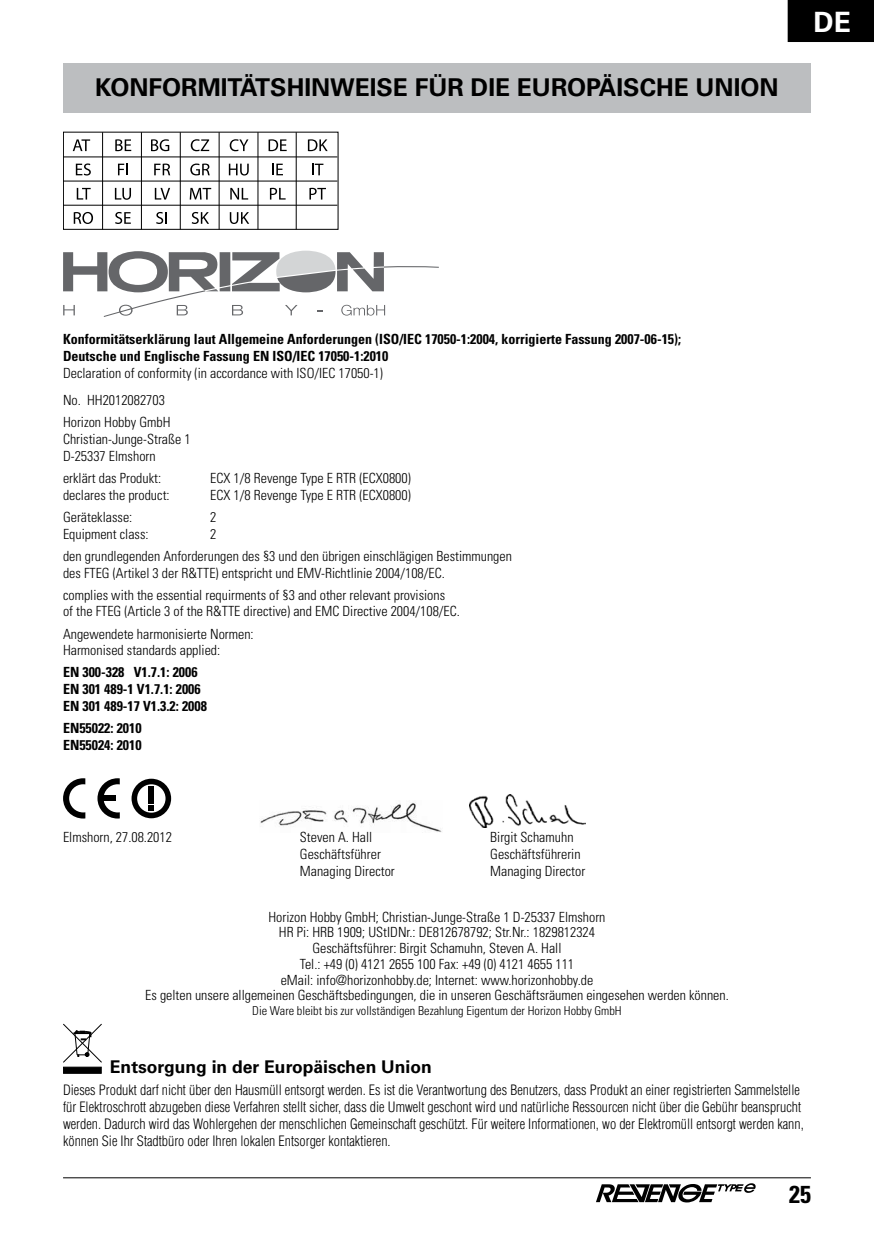
<style>
.page{position:relative;width:874px;height:1241px;background:#fff}
.page>*{position:absolute;margin:0;border:0;box-sizing:border-box;transform-origin:0 0}
.t1{font:700 28px "Univers LT Std";color:#fff}
.t2{font:700 24.5px "Univers LT Std";color:#000}
.t3{font:700 condensed 24.5px "Univers LT Std";color:#000}
.t4{font:700 17.5px "Univers LT Std";color:#000}
.t5{font:300 condensed 14px/16.8px "Univers LT Std";color:#000}
.t6{font:300 condensed 14px/16.8px "Helvetica LT Std";color:#000}
.t7{font:700 condensed 14px/16.8px "Univers LT Std";color:#000}
.t8{font:300 condensed 12.25px "Univers LT Std";color:#000}
.s1{font-family:"Univers LT Std"}
</style>
<div class="page">
<hr style="left:63px;top:1177px;width:747px;height:1px;background:#000">
<div style="left:787px;top:0;width:86px;height:42px;background:#000"></div>
<svg style="left:596px;top:1183px;width:159px;height:19px"></svg>
<div style="left:63px;top:63px;width:747px;height:49px;background:#bcbec0"></div>
<hr style="left:102px;top:132px;width:1px;height:97px;background:#000">
<hr style="left:141px;top:132px;width:1px;height:97px;background:#000">
<hr style="left:180px;top:132px;width:1px;height:97px;background:#000">
<hr style="left:219px;top:132px;width:1px;height:97px;background:#000">
<hr style="left:257px;top:132px;width:1px;height:97px;background:#000">
<hr style="left:296px;top:132px;width:1px;height:97px;background:#000">
<hr style="left:63px;top:156px;width:274px;height:1px;background:#000">
<hr style="left:63px;top:181px;width:274px;height:1px;background:#000">
<hr style="left:63px;top:205px;width:274px;height:1px;background:#000">
<svg style="left:73px;top:139px;width:17px;height:12px"></svg>
<svg style="left:115px;top:139px;width:16px;height:12px"></svg>
<svg style="left:151px;top:139px;width:18px;height:12px"></svg>
<svg style="left:191px;top:139px;width:18px;height:12px"></svg>
<svg style="left:229px;top:139px;width:19px;height:12px"></svg>
<svg style="left:268px;top:139px;width:18px;height:12px"></svg>
<svg style="left:308px;top:139px;width:19px;height:12px"></svg>
<svg style="left:76px;top:163px;width:15px;height:12px"></svg>
<svg style="left:118px;top:164px;width:10px;height:11px"></svg>
<svg style="left:154px;top:163px;width:16px;height:12px"></svg>
<svg style="left:190px;top:163px;width:20px;height:12px"></svg>
<svg style="left:229px;top:164px;width:19px;height:11px"></svg>
<svg style="left:272px;top:164px;width:11px;height:11px"></svg>
<svg style="left:312px;top:164px;width:11px;height:11px"></svg>
<svg style="left:77px;top:188px;width:14px;height:11px"></svg>
<svg style="left:115px;top:188px;width:16px;height:12px"></svg>
<svg style="left:155px;top:188px;width:15px;height:11px"></svg>
<svg style="left:189px;top:188px;width:22px;height:11px"></svg>
<svg style="left:230px;top:188px;width:18px;height:11px"></svg>
<svg style="left:270px;top:188px;width:15px;height:11px"></svg>
<svg style="left:309px;top:188px;width:17px;height:11px"></svg>
<svg style="left:74px;top:212px;width:19px;height:12px"></svg>
<svg style="left:115px;top:212px;width:16px;height:12px"></svg>
<svg style="left:156px;top:212px;width:11px;height:12px"></svg>
<svg style="left:192px;top:212px;width:17px;height:12px"></svg>
<svg style="left:230px;top:212px;width:19px;height:12px"></svg>
<div style="left:63px;top:132px;width:275px;height:98px;border:1px solid #000"></div>
<svg style="left:63px;top:250px;width:375px;height:67px"></svg>
<svg style="left:63px;top:778px;width:22px;height:40px"></svg>
<svg style="left:97px;top:778px;width:23px;height:40px"></svg>
<svg style="left:131px;top:778px;width:40px;height:40px"></svg>
<div style="left:63px;top:1066px;width:38px;height:7px;background:#000;border:1px solid #000"></div>
<svg style="left:63px;top:1023px;width:39px;height:39px"></svg>
<img style="left:260px;top:802px;width:182px;height:30px">
<img style="left:469px;top:794px;width:116px;height:33px">
<h2 class="t2" style="left:95px;top:73px;width:191px">KONFORMITÄTSHINWEISE</h2>
<h2 class="t2" style="left:414px;top:73px;width:70px">FÜR DIE</h2>
<h2 class="t2" style="left:516px;top:73px;width:259px">EUROPÄISCHE UNION</h2>
<h1 class="t1" style="left:813px;top:6px;width:39px">DE</h1>
<p class="t7" style="left:63px;top:331px;width:619px">Konformitätserklärung laut Allgemeine Anforderungen (ISO/IEC 17050-1:2004, korrigierte Fassung 2007-06-15);<br>Deutsche und Englische Fassung EN ISO/IEC 17050-1:2010</p>
<p class="t5" style="left:63px;top:359px;width:321px;line-height:27.3px">Declaration of conformity (in accordance with ISO/IEC 17050-1)<br>No. HH2012082703</p>
<p class="t5" style="left:63px;top:414px;width:129px">Horizon Hobby GmbH<br>Christian-Junge-Straße 1<br>D-25337 Elmshorn</p>
<p class="t5" style="left:63px;top:469px;width:99px">erklärt das Produkt:</p>
<p class="t5" style="left:210px;top:469px;width:202px">ECX 1/8 Revenge Type E RTR (ECX0800)</p>
<p class="t5" style="left:63px;top:486px;width:108px">declares the product:</p>
<p class="t5" style="left:210px;top:486px;width:202px">ECX 1/8 Revenge Type E RTR (ECX0800)</p>
<p class="t5" style="left:63px;top:508px;width:71px">Geräteklasse:</p>
<p class="t5" style="left:210px;top:508px;width:8px">2</p>
<p class="t5" style="left:63px;top:525px;width:87px">Equipment class:</p>
<p class="t5" style="left:63px;top:522px;width:450px;line-height:22.1px;text-indent:147px">2<br>den grundlegenden Anforderungen des §3 und den übrigen einschlägigen Bestimmungen</p>
<p class="t5" style="left:63px;top:561px;width:383px;line-height:22.1px">des FTEG (Artikel 3 der R&amp;TTE) entspricht und EMV-Richtlinie 2004/108/EC. complies with the essential requirments of §3 and other relevant provisions</p>
<p class="t5" style="left:63px;top:600px;width:398px;line-height:22.1px">of the FTEG (Article 3 of the R&amp;TTE directive) and EMC Directive 2004/108/EC.<br>Angewendete harmonisierte Normen:</p>
<p class="t5" style="left:63px;top:642px;width:159px">Harmonised standards applied:</p>
<p class="t7" style="left:63px;top:664px;width:145px">EN 300-328 V1.7.1: 2006<br>EN 301 489-1 V1.7.1: 2006<br>EN 301 489-17 V1.3.2: 2008</p>
<p class="t7" style="left:63px;top:719px;width:80px">EN55022: 2010<br>EN55024: 2010</p>
<p class="t5" style="left:63px;top:828px;width:110px">Elmshorn, 27.08.2012</p>
<p class="t5" style="left:300px;top:828px;width:96px">Steven A. Hall<br>Geschäftsführer<br>Managing Director</p>
<p class="t5" style="left:490px;top:828px;width:96px">Birgit Schamuhn<br>Geschäftsführerin<br>Managing Director</p>
<p class="t5" style="left:145px;top:908px;width:584px;line-height:15.8px;text-align:center">Horizon Hobby GmbH; Christian-Junge-Straße 1 D-25337 Elmshorn<br>HR Pi: HRB 1909; UStIDNr.: DE812678792; Str.Nr.: 1829812324<br>Geschäftsführer: Birgit Schamuhn, Steven A. Hall<br>Tel.: +49 (0) 4121 2655 100 Fax: +49 (0) 4121 4655 111<br>eMail: info@horizonhobby.de; Internet: www.horizonhobby.de<br>Es gelten unsere allgemeinen Geschäftsbedingungen, die in unseren Geschäftsräumen eingesehen werden können.</p>
<p class="t8" style="left:252px;top:1003px;width:371px">Die Ware bleibt bis zur vollständigen Bezahlung Eigentum der Horizon Hobby GmbH</p>
<p class="t4" style="left:110px;top:1056px;width:323px">ENTSORGUNG IN DER EUROPÄISCHEN UNION</p>
<p class="t6" style="left:63px;top:1081px;width:741px">Dieses Produkt darf nicht über den Hausmüll entsorgt werden. Es ist die Verantwortung des Benutzers, dass Produkt an einer registrierten Sammelstelle für Elektroschrott abzugeben diese Verfahren stellt sicher, dass die Umwelt geschont wird und natürliche Ressourcen nicht über die Gebühr beansprucht werden. Dadurch wird das Wohlergehen der menschlichen Gemeinschaft geschützt. Für weitere Informationen, wo der Elektromüll entsorgt werden kann, können Sie Ihr Stadtbüro oder Ihren lokalen Entsorger kontaktieren<span class="s1">.</span></p>
<h2 class="t3" style="left:788px;top:1178px;width:23px">25</h2>
</div>
